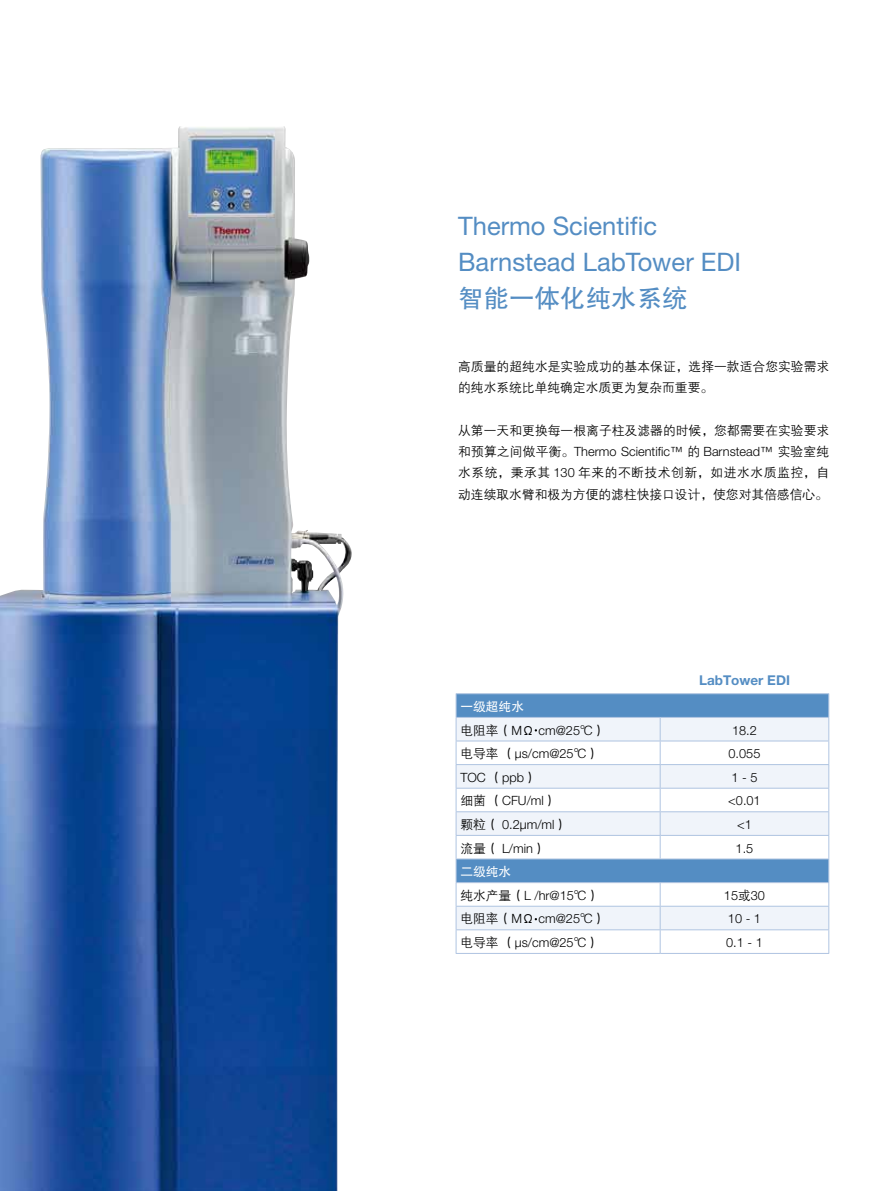
<style>
.page{position:relative;width:893px;height:1191px;background:#fff}
.page>*{position:absolute;margin:0;border:0;box-sizing:border-box;transform-origin:0 0}
.t1{font:25.5px/36px "Helvetica Neue LT Std";color:#548dc3}
.t2{font:25.5px "FZHTJW GB1 0";color:#548dc3}
.t3{font:700 13.5px "Helvetica Neue LT Std";color:#548dc3}
.t4{font:12.75px/21.3px "FZZDXJW GB1 0";letter-spacing:.005em;color:#000}
.t5{font:300 12.75px "Helvetica Neue LT Std";color:#000}
.t6{font:12.75px "FZHTJW GB1 0";color:#fff}
.s1{font-family:"FZZDXJW GB1 0";font-weight:400}
.s2{font-family:"Helvetica Neue LT Std";font-weight:300}
</style>
<div class="page">
<img style="left:0;top:126px;width:352px;height:1065px">
<div style="left:457px;top:694px;width:371px;height:23px;background:#548dc3"></div>
<svg style="left:457px;top:718px;width:371px;height:211px"></svg>
<svg style="left:456px;top:694px;width:1px;height:259px"></svg>
<hr style="left:456px;top:693px;width:204px;height:1px;background:#afc4e1">
<hr style="left:660px;top:693px;width:169px;height:1px;background:#afc4e1">
<hr style="left:456px;top:717px;width:204px;height:1px;background:#afc4e1">
<hr style="left:660px;top:717px;width:169px;height:1px;background:#afc4e1">
<hr style="left:456px;top:740px;width:204px;height:1px;background:#afc4e1">
<hr style="left:660px;top:740px;width:169px;height:1px;background:#afc4e1">
<hr style="left:456px;top:764px;width:204px;height:1px;background:#afc4e1">
<hr style="left:660px;top:764px;width:169px;height:1px;background:#afc4e1">
<hr style="left:456px;top:788px;width:204px;height:1px;background:#afc4e1">
<hr style="left:660px;top:788px;width:169px;height:1px;background:#afc4e1">
<hr style="left:456px;top:811px;width:204px;height:1px;background:#afc4e1">
<hr style="left:660px;top:811px;width:169px;height:1px;background:#afc4e1">
<hr style="left:456px;top:835px;width:204px;height:1px;background:#afc4e1">
<hr style="left:660px;top:835px;width:169px;height:1px;background:#afc4e1">
<hr style="left:456px;top:858px;width:204px;height:1px;background:#afc4e1">
<hr style="left:660px;top:858px;width:168px;height:1px;background:#afc4e1">
<hr style="left:456px;top:882px;width:204px;height:1px;background:#afc4e1">
<hr style="left:660px;top:882px;width:168px;height:1px;background:#afc4e1">
<hr style="left:456px;top:906px;width:204px;height:1px;background:#afc4e1">
<hr style="left:660px;top:906px;width:169px;height:1px;background:#afc4e1">
<hr style="left:456px;top:929px;width:204px;height:1px;background:#afc4e1">
<hr style="left:660px;top:929px;width:169px;height:1px;background:#afc4e1">
<svg style="left:660px;top:718px;width:1px;height:140px"></svg>
<svg style="left:660px;top:883px;width:1px;height:70px"></svg>
<svg style="left:828px;top:694px;width:1px;height:259px"></svg>
<hr style="left:456px;top:953px;width:204px;height:1px;background:#afc4e1">
<hr style="left:660px;top:953px;width:169px;height:1px;background:#afc4e1">
<h1 class="t1" style="left:458px;top:208px;width:284px">Thermo Scientific<br>Barnstead LabTower EDI</h1>
<h1 class="t2" style="left:458px;top:284px;width:231px">智能一体化纯水系统</h1>
<p class="t4" style="left:458px;top:356px;width:373px">高质量的超纯水是实验成功的基本保证，选择一款适合您实验需求的纯水系统比单纯确定水质更为复杂而重要。</p>
<p class="t4" style="left:458px;top:420px;width:373px">从第一天和更换每一根离子柱及滤器的时候，您都需要在实验要求</p>
<p class="t5" style="left:458px;top:443px;width:372px"><span class="s1">和预算之间做平衡。</span>Thermo Scientific™ <span class="s1">的</span> Barnstead™ <span class="s1">实验室纯</span></p>
<p class="t4" style="left:458px;top:462px;width:372px">水系统，秉承其 <span class="s2">130</span> 年来的不断技术创新，如进水水质监控，自动连续取水臂和极为方便的滤柱快接口设计，使您对其倍感信心。</p>
<p class="t3" style="left:699px;top:671px;width:92px">LabTower EDI</p>
<p class="t6" style="left:460px;top:699px;width:65px">一级超纯水</p>
<p class="t4" style="left:460px;top:720px;width:147px">电阻率（<span class="s2">M</span>Ω <span class="s2">cm@25</span>℃）</p>
<p class="t5" style="left:732px;top:722px;width:26px">18.2</p>
<p class="t5" style="left:460px;top:746px;width:140px"><span class="s1">电导率（</span>µs/cm@25<span class="s1">℃）</span></p>
<p class="t5" style="left:728px;top:746px;width:33px">0.055</p>
<p class="t5" style="left:460px;top:769px;width:78px">TOC <span class="s1">（</span>ppb<span class="s1">）</span></p>
<p class="t5" style="left:731px;top:769px;width:27px">1 - 5</p>
<p class="t5" style="left:460px;top:793px;width:98px"><span class="s1">细菌（</span>CFU/ml<span class="s1">）</span></p>
<p class="t5" style="left:728px;top:793px;width:34px">&lt;0.01</p>
<p class="t5" style="left:460px;top:816px;width:108px"><span class="s1">颗粒（</span> 0.2µm/ml<span class="s1">）</span></p>
<p class="t5" style="left:737px;top:816px;width:16px">&lt;1</p>
<p class="t5" style="left:460px;top:840px;width:87px"><span class="s1">流量（</span> L/min<span class="s1">）</span></p>
<p class="t5" style="left:736px;top:840px;width:19px">1.5</p>
<p class="t6" style="left:460px;top:864px;width:52px">二级纯水</p>
<p class="t4" style="left:460px;top:885px;width:141px">纯水产量（<span class="s2">L /hr@15</span>℃）</p>
<p class="t5" style="left:724px;top:887px;width:43px">15<span class="s1">或</span>30</p>
<p class="t4" style="left:460px;top:908px;width:147px">电阻率（<span class="s2">M</span>Ω <span class="s2">cm@25</span>℃）</p>
<p class="t5" style="left:728px;top:911px;width:35px">10 - 1</p>
<p class="t5" style="left:460px;top:934px;width:140px"><span class="s1">电导率（</span>µs/cm@25<span class="s1">℃）</span></p>
<p class="t5" style="left:726px;top:934px;width:38px">0.1 - 1</p>
</div>
